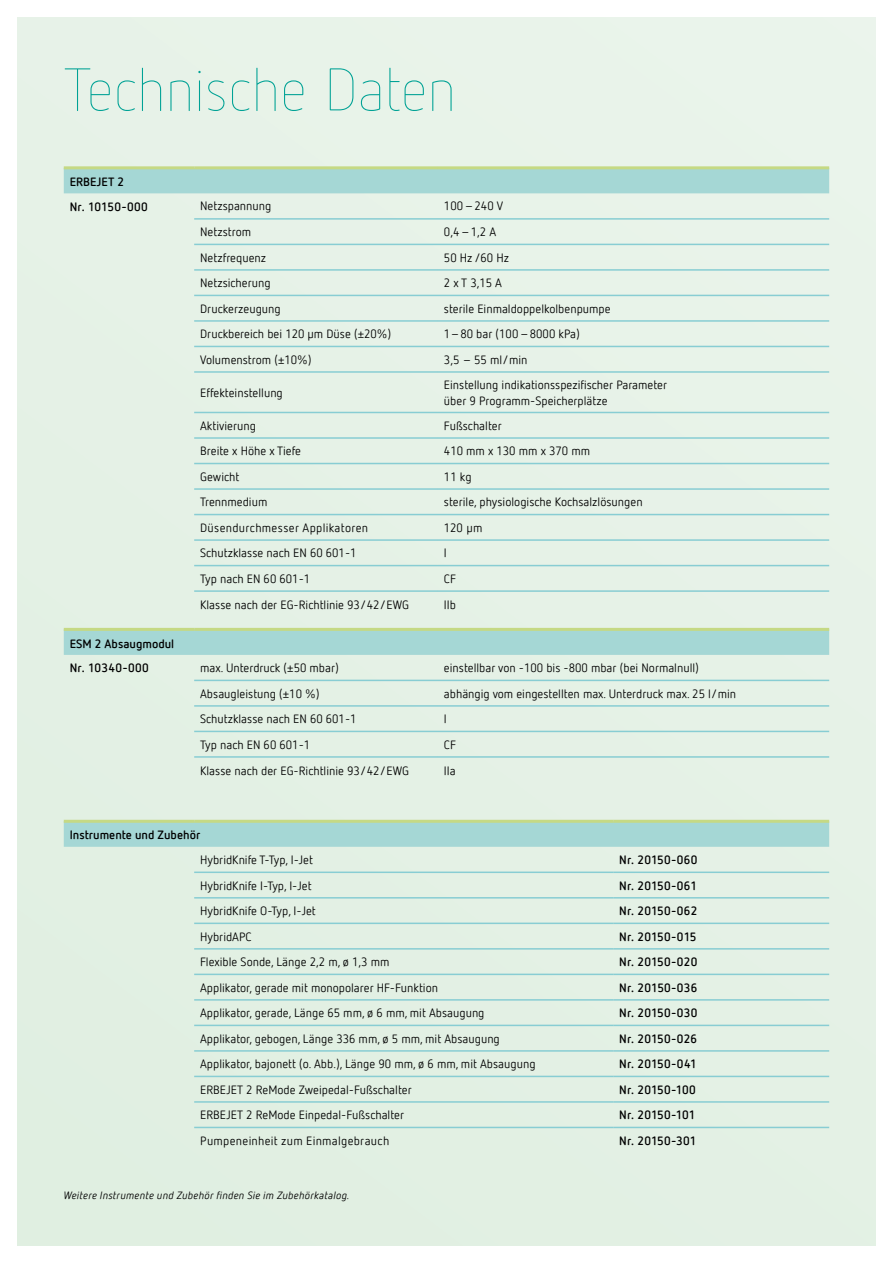
<style>
.page{position:relative;width:893px;height:1263px;background:#fff}
.page>*{position:absolute;margin:0;border:0;box-sizing:border-box;transform-origin:0 0}
.t1{font:100 60px "Netto Offc Pro";letter-spacing:-.02em;color:#00a295}
.t2{font:12px/16.5px "Netto Offc Pro";color:#000}
.t3{font:700 12px/24.8px "Netto Offc Pro";letter-spacing:.01em;color:#000}
.t4{font:12px "Netto Offc Pro";letter-spacing:.02em;color:#000}
.t5{font:12px "Netto Offc Pro";letter-spacing:.025em;color:#000}
.t6{font:italic 10.5px "Netto Offc Pro";letter-spacing:.02em;color:#000}
</style>
<div class="page">
<div style="left:17px;top:17px;width:859px;height:1229px;background:#e4f1e5"></div>
<div style="left:64px;top:823px;width:765px;height:24px;background:#a5d7d5"></div>
<hr style="left:194px;top:897px;width:419px;height:1px;background:#88cdd3">
<hr style="left:613px;top:897px;width:216px;height:1px;background:#88cdd3">
<hr style="left:194px;top:922px;width:419px;height:2px;background:#88cdd3">
<hr style="left:613px;top:922px;width:216px;height:2px;background:#88cdd3">
<hr style="left:194px;top:948px;width:419px;height:1px;background:#88cdd3">
<hr style="left:613px;top:948px;width:216px;height:1px;background:#88cdd3">
<hr style="left:194px;top:973px;width:419px;height:2px;background:#88cdd3">
<hr style="left:613px;top:973px;width:216px;height:2px;background:#88cdd3">
<hr style="left:194px;top:999px;width:419px;height:2px;background:#88cdd3">
<hr style="left:613px;top:999px;width:216px;height:2px;background:#88cdd3">
<hr style="left:194px;top:1025px;width:419px;height:1px;background:#88cdd3">
<hr style="left:613px;top:1025px;width:216px;height:1px;background:#88cdd3">
<hr style="left:194px;top:1050px;width:419px;height:2px;background:#88cdd3">
<hr style="left:613px;top:1050px;width:216px;height:2px;background:#88cdd3">
<hr style="left:194px;top:1076px;width:419px;height:1px;background:#88cdd3">
<hr style="left:613px;top:1076px;width:216px;height:1px;background:#88cdd3">
<hr style="left:194px;top:1101px;width:419px;height:2px;background:#88cdd3">
<hr style="left:613px;top:1101px;width:216px;height:2px;background:#88cdd3">
<hr style="left:194px;top:1127px;width:419px;height:1px;background:#88cdd3">
<hr style="left:613px;top:1127px;width:216px;height:1px;background:#88cdd3">
<hr style="left:613px;top:820px;width:216px;height:3px;background:#c5d984">
<hr style="left:64px;top:820px;width:130px;height:3px;background:#c5d984">
<hr style="left:194px;top:820px;width:419px;height:3px;background:#c5d984">
<hr style="left:194px;top:871px;width:419px;height:2px;background:#88cdd3">
<hr style="left:613px;top:871px;width:216px;height:2px;background:#88cdd3">
<svg style="left:64px;top:169px;width:765px;height:486px"></svg>
<hr style="left:194px;top:244px;width:244px;height:1px;background:#88cdd3">
<hr style="left:438px;top:244px;width:391px;height:1px;background:#88cdd3">
<hr style="left:194px;top:269px;width:244px;height:2px;background:#88cdd3">
<hr style="left:438px;top:269px;width:391px;height:2px;background:#88cdd3">
<hr style="left:194px;top:295px;width:244px;height:1px;background:#88cdd3">
<hr style="left:438px;top:295px;width:391px;height:1px;background:#88cdd3">
<hr style="left:194px;top:320px;width:244px;height:2px;background:#88cdd3">
<hr style="left:438px;top:320px;width:391px;height:2px;background:#88cdd3">
<hr style="left:194px;top:346px;width:244px;height:1px;background:#88cdd3">
<hr style="left:438px;top:346px;width:391px;height:1px;background:#88cdd3">
<hr style="left:194px;top:371px;width:244px;height:2px;background:#88cdd3">
<hr style="left:438px;top:371px;width:391px;height:2px;background:#88cdd3">
<hr style="left:194px;top:412px;width:244px;height:1px;background:#88cdd3">
<hr style="left:438px;top:412px;width:391px;height:1px;background:#88cdd3">
<hr style="left:194px;top:437px;width:244px;height:2px;background:#88cdd3">
<hr style="left:438px;top:437px;width:391px;height:2px;background:#88cdd3">
<hr style="left:194px;top:463px;width:244px;height:1px;background:#88cdd3">
<hr style="left:438px;top:463px;width:391px;height:1px;background:#88cdd3">
<hr style="left:194px;top:488px;width:244px;height:2px;background:#88cdd3">
<hr style="left:438px;top:488px;width:391px;height:2px;background:#88cdd3">
<hr style="left:194px;top:514px;width:244px;height:1px;background:#88cdd3">
<hr style="left:438px;top:514px;width:391px;height:1px;background:#88cdd3">
<hr style="left:194px;top:680px;width:244px;height:1px;background:#88cdd3">
<hr style="left:438px;top:680px;width:391px;height:1px;background:#88cdd3">
<hr style="left:194px;top:590px;width:244px;height:2px;background:#88cdd3">
<hr style="left:438px;top:590px;width:391px;height:2px;background:#88cdd3">
<hr style="left:194px;top:756px;width:244px;height:2px;background:#88cdd3">
<hr style="left:438px;top:756px;width:391px;height:2px;background:#88cdd3">
<hr style="left:64px;top:166px;width:130px;height:3px;background:#c5d984">
<hr style="left:194px;top:166px;width:244px;height:3px;background:#c5d984">
<hr style="left:438px;top:166px;width:391px;height:3px;background:#c5d984">
<hr style="left:64px;top:628px;width:130px;height:3px;background:#c5d984">
<hr style="left:194px;top:628px;width:244px;height:3px;background:#c5d984">
<hr style="left:438px;top:628px;width:391px;height:3px;background:#c5d984">
<hr style="left:194px;top:218px;width:244px;height:2px;background:#88cdd3">
<hr style="left:438px;top:218px;width:391px;height:2px;background:#88cdd3">
<hr style="left:194px;top:539px;width:244px;height:2px;background:#88cdd3">
<hr style="left:438px;top:539px;width:391px;height:2px;background:#88cdd3">
<hr style="left:194px;top:565px;width:244px;height:1px;background:#88cdd3">
<hr style="left:438px;top:565px;width:391px;height:1px;background:#88cdd3">
<hr style="left:194px;top:705px;width:244px;height:2px;background:#88cdd3">
<hr style="left:438px;top:705px;width:391px;height:2px;background:#88cdd3">
<hr style="left:194px;top:731px;width:244px;height:1px;background:#88cdd3">
<hr style="left:438px;top:731px;width:391px;height:1px;background:#88cdd3">
<h1 class="t1" style="left:64px;top:53px;width:395px">Technische Daten</h1>
<p class="t3" style="left:70px;top:169px;width:80px">ERBEJET 2<br>Nr. 10150-000</p>
<p class="t3" style="left:70px;top:630px;width:106px">ESM 2 Absaugmodul<br>Nr. 10340-000</p>
<p class="t2" style="left:200px;top:198px;width:73px">Netzspannung</p>
<p class="t2" style="left:444px;top:198px;width:61px">100–240 V</p>
<p class="t2" style="left:200px;top:223px;width:52px">Netzstrom</p>
<p class="t2" style="left:444px;top:223px;width:54px">0,4–1,2 A</p>
<p class="t2" style="left:200px;top:249px;width:68px">Netzfrequenz</p>
<p class="t2" style="left:444px;top:249px;width:67px">50 Hz/60 Hz</p>
<p class="t2" style="left:200px;top:274px;width:72px">Netzsicherung</p>
<p class="t2" style="left:444px;top:274px;width:60px">2 x T 3,15 A</p>
<p class="t2" style="left:200px;top:300px;width:82px">Druckerzeugung</p>
<p class="t2" style="left:444px;top:300px;width:168px">sterile Einmaldoppelkolbenpumpe</p>
<p class="t2" style="left:200px;top:325px;width:193px">Druckbereich bei 120 μm Düse (±20%)</p>
<p class="t2" style="left:444px;top:325px;width:137px">1–80 bar (100–8000 kPa)</p>
<p class="t2" style="left:200px;top:351px;width:113px">Volumenstrom (±10%)</p>
<p class="t2" style="left:444px;top:351px;width:85px">3,5 – 55 ml/min</p>
<p class="t2" style="left:200px;top:384px;width:84px">Effekteinstellung</p>
<p class="t2" style="left:444px;top:376px;width:225px">Einstellung indikationsspezifischer Parameter über 9 Programm-Speicherplätze</p>
<p class="t2" style="left:200px;top:417px;width:57px">Aktivierung</p>
<p class="t2" style="left:444px;top:417px;width:59px">Fußschalter</p>
<p class="t2" style="left:200px;top:442px;width:102px">Breite x Höhe x Tiefe</p>
<p class="t2" style="left:444px;top:442px;width:148px">410 mm x 130 mm x 370 mm</p>
<p class="t2" style="left:200px;top:468px;width:41px">Gewicht</p>
<p class="t2" style="left:444px;top:468px;width:29px">11 kg</p>
<p class="t2" style="left:200px;top:494px;width:69px">Trennmedium</p>
<p class="t2" style="left:444px;top:494px;width:200px">sterile, physiologische Kochsalzlösungen</p>
<p class="t5" style="left:200px;top:520px;width:170px">Düsendurchmesser Applikatoren</p>
<p class="t2" style="left:444px;top:519px;width:40px">120 μm</p>
<p class="t2" style="left:200px;top:545px;width:158px">Schutzklasse nach EN 60 601-1</p>
<p class="t2" style="left:444px;top:545px;width:4px">I</p>
<p class="t2" style="left:200px;top:570px;width:112px">Typ nach EN 60 601-1</p>
<p class="t2" style="left:444px;top:570px;width:13px">CF</p>
<p class="t2" style="left:200px;top:596px;width:210px">Klasse nach der EG-Richtlinie 93/42/EWG</p>
<p class="t2" style="left:444px;top:596px;width:14px">IIb</p>
<p class="t2" style="left:200px;top:659px;width:140px">max. Unterdruck (±50 mbar)</p>
<p class="t2" style="left:444px;top:659px;width:256px">einstellbar von -100 bis -800 mbar (bei Normalnull)</p>
<p class="t2" style="left:200px;top:685px;width:121px">Absaugleistung (±10 %)</p>
<p class="t2" style="left:444px;top:685px;width:294px">abhängig vom eingestellten max. Unterdruck max. 25 l/min</p>
<p class="t2" style="left:200px;top:710px;width:158px">Schutzklasse nach EN 60 601-1</p>
<p class="t2" style="left:444px;top:710px;width:4px">I</p>
<p class="t2" style="left:200px;top:736px;width:112px">Typ nach EN 60 601-1</p>
<p class="t2" style="left:444px;top:736px;width:13px">CF</p>
<p class="t2" style="left:200px;top:762px;width:210px">Klasse nach der EG-Richtlinie 93/42/EWG</p>
<p class="t2" style="left:444px;top:762px;width:13px">IIa</p>
<p class="t3" style="left:70px;top:822px;width:132px">Instrumente und Zubehör</p>
<p class="t2" style="left:200px;top:851px;width:114px">HybridKnife T-Typ, I-Jet</p>
<p class="t3" style="left:619px;top:847px;width:80px">Nr. 20150-060</p>
<p class="t2" style="left:200px;top:877px;width:113px">HybridKnife I-Typ, I-Jet</p>
<p class="t3" style="left:619px;top:872px;width:79px">Nr. 20150-061</p>
<p class="t2" style="left:200px;top:902px;width:117px">HybridKnife O-Typ, I-Jet</p>
<p class="t3" style="left:619px;top:898px;width:80px">Nr. 20150-062</p>
<p class="t2" style="left:200px;top:928px;width:53px">HybridAPC</p>
<p class="t3" style="left:619px;top:923px;width:79px">Nr. 20150-015</p>
<p class="t2" style="left:200px;top:953px;width:191px">Flexible Sonde, Länge 2,2 m, ø 1,3 mm</p>
<p class="t3" style="left:619px;top:949px;width:80px">Nr. 20150-020</p>
<p class="t2" style="left:200px;top:979px;width:239px">Applikator, gerade mit monopolarer HF-Funktion</p>
<p class="t3" style="left:619px;top:975px;width:80px">Nr. 20150-036</p>
<p class="t2" style="left:200px;top:1004px;width:286px">Applikator, gerade, Länge 65 mm, ø 6 mm, mit Absaugung</p>
<p class="t3" style="left:619px;top:1000px;width:80px">Nr. 20150-030</p>
<p class="t2" style="left:200px;top:1030px;width:301px">Applikator, gebogen, Länge 336 mm, ø 5 mm, mit Absaugung</p>
<p class="t3" style="left:619px;top:1026px;width:80px">Nr. 20150-026</p>
<p class="t2" style="left:200px;top:1055px;width:337px">Applikator, bajonett (o. Abb.), Länge 90 mm, ø 6 mm, mit Absaugung</p>
<p class="t3" style="left:619px;top:1051px;width:79px">Nr. 20150-041</p>
<p class="t2" style="left:200px;top:1081px;width:213px">ERBEJET 2 ReMode Zweipedal-Fußschalter</p>
<p class="t3" style="left:619px;top:1077px;width:78px">Nr. 20150-100</p>
<p class="t2" style="left:200px;top:1106px;width:205px">ERBEJET 2 ReMode Einpedal-Fußschalter</p>
<p class="t3" style="left:619px;top:1102px;width:78px">Nr. 20150-101</p>
<p class="t4" style="left:200px;top:1133px;width:191px">Pumpeneinheit zum Einmalgebrauch</p>
<p class="t3" style="left:619px;top:1128px;width:79px">Nr. 20150-301</p>
<p class="t6" style="left:64px;top:1189px;width:287px">Weitere Instrumente und Zubehör finden Sie im Zubehörkatalog.</p>
</div>
